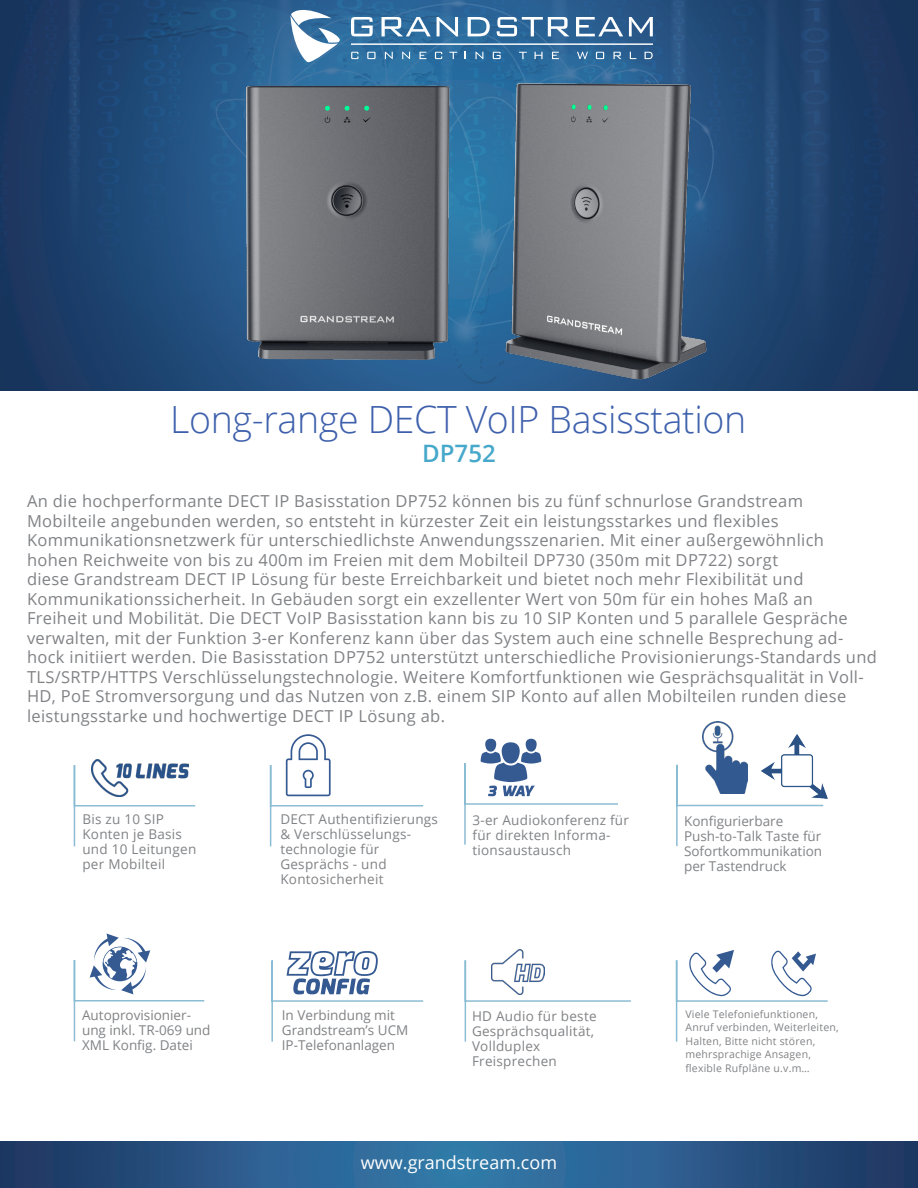
<style>
.page{position:relative;width:918px;height:1188px;background:#fff}
.page>*{position:absolute;margin:0;border:0;box-sizing:border-box;transform-origin:0 0}
.t1{font:300 37.5px "Open Sans";letter-spacing:-.01em;color:#3e60ac}
.t2{font:600 24px "Open Sans";color:#46a8ca}
.t3{font:18px "Open Sans";color:#fff}
.t4{font:16.5px/19.5px "Open Sans";letter-spacing:.02em;color:#808285}
.t5{font:13.5px/15px "Open Sans";letter-spacing:.02em;color:#808285}
.t6{font:13.5px/15px "Open Sans";color:#808285}
.t7{font:10.5px/13.5px "Open Sans";letter-spacing:.02em;color:#808285}
</style>
<div class="page">
<img style="left:0;top:0;width:918px;height:391px">
<svg style="left:291px;top:10px;width:49px;height:38px"></svg>
<svg style="left:351px;top:17px;width:22px;height:19px"></svg>
<svg style="left:382px;top:17px;width:49px;height:19px"></svg>
<svg style="left:437px;top:17px;width:21px;height:19px"></svg>
<svg style="left:468px;top:17px;width:22px;height:19px"></svg>
<svg style="left:497px;top:17px;width:72px;height:19px"></svg>
<svg style="left:576px;top:17px;width:47px;height:19px"></svg>
<svg style="left:629px;top:17px;width:24px;height:19px"></svg>
<svg style="left:476px;top:52px;width:7px;height:7px"></svg>
<svg style="left:493px;top:52px;width:8px;height:7px"></svg>
<svg style="left:519px;top:52px;width:8px;height:7px"></svg>
<svg style="left:535px;top:52px;width:8px;height:7px"></svg>
<svg style="left:552px;top:52px;width:7px;height:7px"></svg>
<svg style="left:645px;top:52px;width:8px;height:7px"></svg>
<svg style="left:596px;top:52px;width:8px;height:7px"></svg>
<svg style="left:614px;top:52px;width:7px;height:7px"></svg>
<svg style="left:630px;top:52px;width:6px;height:7px"></svg>
<svg style="left:577px;top:52px;width:11px;height:7px"></svg>
<hr style="left:351px;top:44px;width:302px;height:1px;background:#fff">
<svg style="left:0;top:1142px;width:918px;height:46px;background:#295988"></svg>
<svg style="left:73px;top:764px;width:123px;height:83px"></svg>
<svg style="left:464px;top:960px;width:167px;height:82px"></svg>
<img style="left:92px;top:760px;width:97px;height:36px">
<svg style="left:269px;top:734px;width:155px;height:113px"></svg>
<div style="left:485px;top:739px;width:12px;height:13px;background:#355a92;border-radius:50%"></div>
<div style="left:525px;top:739px;width:12px;height:13px;background:#355a92;border-radius:50%"></div>
<svg style="left:464px;top:742px;width:154px;height:103px"></svg>
<svg style="left:73px;top:934px;width:132px;height:108px"></svg>
<svg style="left:271px;top:951px;width:153px;height:91px"></svg>
<svg style="left:675px;top:950px;width:153px;height:92px"></svg>
<img style="left:491px;top:950px;width:54px;height:44px">
<img style="left:216px;top:48px;width:252px;height:315px">
<svg style="left:676px;top:763px;width:148px;height:84px"></svg>
<img style="left:702px;top:722px;width:45px;height:71px">
<img style="left:762px;top:734px;width:65px;height:65px">
<img style="left:495px;top:79px;width:252px;height:312px">
<p class="t1" style="left:170px;top:394px;width:578px">Long-range DECT VoIP Basisstation</p>
<p class="t2" style="left:422px;top:437px;width:75px">DP752</p>
<p class="t4" style="left:27px;top:491px;width:851px">An die hochperformante DECT IP Basisstation DP752 können bis zu fünf schnurlose Grandstream Mobilteile angebunden werden, so entsteht in kürzester Zeit ein leistungsstarkes und flexibles Kommunikationsnetzwerk für unterschiedlichste Anwendungsszenarien. Mit einer außergewöhnlich hohen Reichweite von bis zu 400m im Freien mit dem Mobilteil DP730 (350m mit DP722) sorgt<br>diese Grandstream DECT IP Lösung für beste Erreichbarkeit und bietet noch mehr Flexibilität und Kommunikationssicherheit. In Gebäuden sorgt ein exzellenter Wert von 50m für ein hohes Maß an Freiheit und Mobilität. Die DECT VoIP Basisstation kann bis zu 10 SIP Konten und 5 parallele Gespräche verwalten, mit der Funktion 3-er Konferenz kann über das System auch eine schnelle Besprechung ad&shy;hock initiiert werden. Die Basisstation DP752 unterstützt unterschiedliche Provisionierungs-Standards und TLS/SRTP/HTTPS Verschlüsselungstechnologie. Weitere Komfortfunktionen wie Gesprächsqualität in Voll-HD, PoE Stromversorgung und das Nutzen von z.B. einem SIP Konto auf allen Mobilteilen runden diese leistungsstarke und hochwertige DECT IP Lösung ab.</p>
<p class="t5" style="left:82px;top:812px;width:115px">Bis zu 10 SIP<br>Konten je Basis und 10 Leitungen per Mobilteil</p>
<p class="t5" style="left:280px;top:812px;width:159px">DECT Authentifizierungs &amp; Verschlüsselungs&shy;technologie für<br>Gesprächs - und<br>Kontosicherheit</p>
<p class="t5" style="left:472px;top:812px;width:158px">3-er Audiokonferenz für für direkten Informa&shy;tionsaustausch</p>
<p class="t6" style="left:684px;top:813px;width:140px">Konfigurierbare<br>Push-to-Talk Taste für<br>Sofortkommunikation per Tastendruck</p>
<p class="t6" style="left:82px;top:1007px;width:130px">Autoprovisionier&shy;ung inkl. TR-069 und<br>XML Konfig. Datei</p>
<p class="t6" style="left:282px;top:1008px;width:128px">In Verbindung mit<br>Grandstream’s UCM<br>IP-Telefonanlagen</p>
<p class="t7" style="left:686px;top:1007px;width:155px">Viele Telefoniefunktionen,<br>Anruf verbinden, Weiterleiten,<br>Halten, Bitte nicht stören, mehrsprachige Ansagen, flexible Rufpläne u.v.m…</p>
<p class="t5" style="left:472px;top:1008px;width:126px">HD Audio für beste<br>Gesprächsqualität,<br>Vollduplex<br>Freisprechen</p>
<p class="t3" style="left:361px;top:1151px;width:198px">www.grandstream.com</p>
</div>
